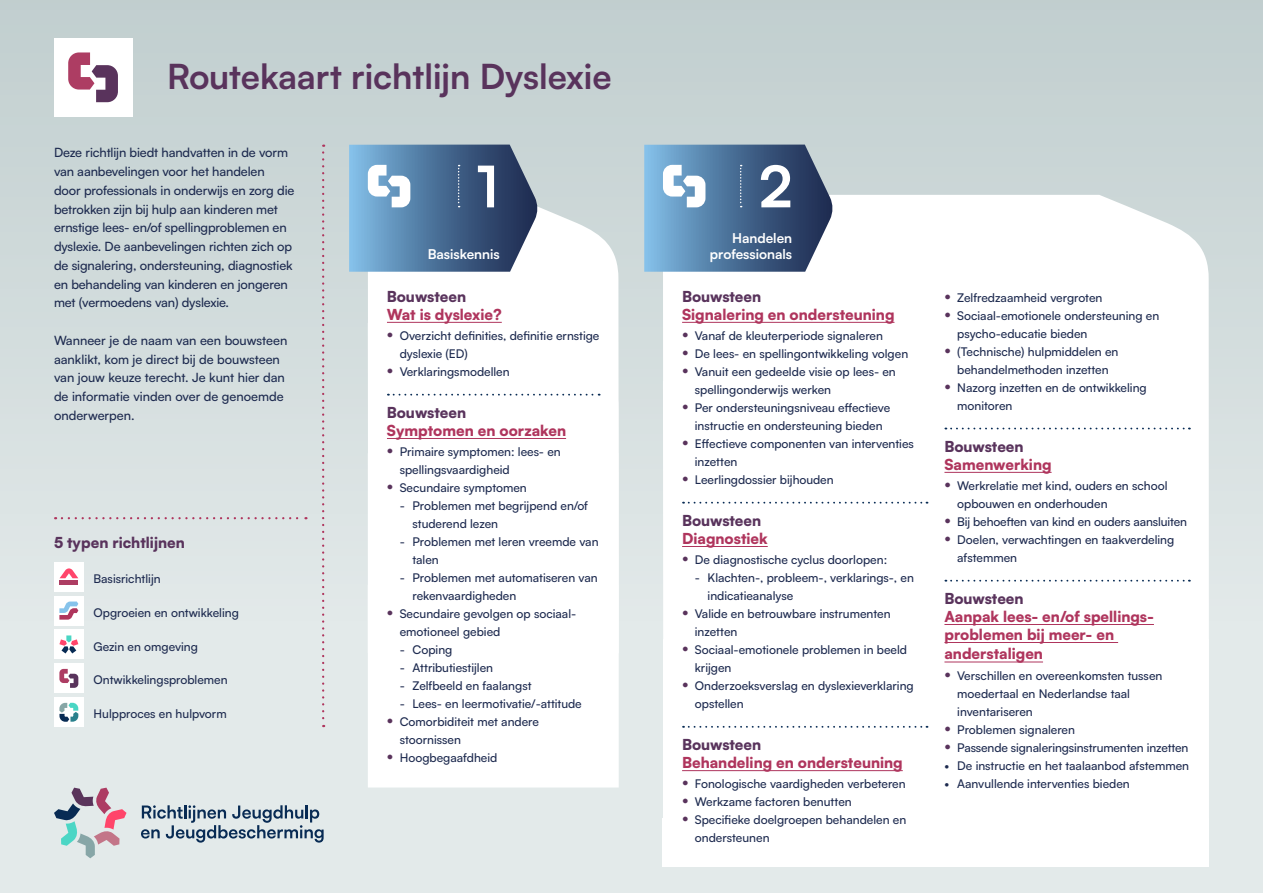
<style>
.page{position:relative;width:1263px;height:893px;background:#e3eaea}
.page>*{position:absolute;margin:0;border:0;box-sizing:border-box;transform-origin:0 0}
.t1{font:700 57.15px "Satoshi";color:#fff}
.t2{font:700 34.5px "Satoshi";color:#59335c}
.kopjes{font:900 15px/18px "Satoshi";color:#af355d}
.bijschrift{font:900 15px "Satoshi";color:#59335c}
.t3{font:700 13.5px "Satoshi";color:#fff}
.t4{font:500 12.75px/18.8px "Satoshi";letter-spacing:-.01em;color:#1d2a4f}
.bijschrift-2{font:500 12px/18px "Satoshi";color:#1d2a4f}
.s1{color:#59335c}
.s2{font-weight:700;font-size:15px;color:#59335c}
</style>
<div class="page">
<div style="left:0;top:0;width:1263px;height:623px;background:linear-gradient(to bottom,#c1cecf,#e3e9e9)"></div>
<svg style="left:368px;top:195px;width:251px;height:128px;background:#f7f9f9"></svg>
<div style="left:368px;top:323px;width:251px;height:464px;background:#fff"></div>
<div style="left:663px;top:272px;width:131px;height:546px;background:#fff"></div>
<div style="left:794px;top:195px;width:415px;height:623px;background:#fff"></div>
<svg style="left:141px;top:805px;width:183px;height:38px"></svg>
<svg style="left:54px;top:788px;width:73px;height:70px"></svg>
<hr style="left:387px;top:322px;width:115px;height:1px;background:#af355d">
<svg style="left:388px;top:394px;width:212px;height:2px"></svg>
<hr style="left:387px;top:438px;width:179px;height:1px;background:#af355d">
<svg style="left:322px;top:145px;width:2px;height:582px"></svg>
<div style="left:54px;top:38px;width:78px;height:78px;background:#fff"></div>
<svg style="left:68px;top:52px;width:50px;height:50px"></svg>
<svg style="left:349px;top:145px;width:189px;height:127px;background:#5d7ea2"></svg>
<svg style="left:644px;top:145px;width:189px;height:127px;background:#5d7fa2"></svg>
<svg style="left:62px;top:517px;width:244px;height:2px"></svg>
<div style="left:54px;top:562px;width:30px;height:30px;background:#fff"></div>
<div style="left:54px;top:596px;width:30px;height:29px;background:#fff"></div>
<svg style="left:59px;top:601px;width:19px;height:19px"></svg>
<svg style="left:60px;top:568px;width:18px;height:10px"></svg>
<div style="left:59px;top:580px;width:19px;height:5px;background:#ad3d63"></div>
<div style="left:54px;top:663px;width:30px;height:30px;background:#fff"></div>
<svg style="left:59px;top:669px;width:19px;height:19px"></svg>
<div style="left:54px;top:630px;width:30px;height:29px;background:#fff"></div>
<svg style="left:59px;top:635px;width:19px;height:18px"></svg>
<div style="left:54px;top:697px;width:30px;height:30px;background:#fff"></div>
<svg style="left:59px;top:703px;width:19px;height:19px"></svg>
<div style="left:663px;top:818px;width:546px;height:49px;background:#fff"></div>
<hr style="left:682px;top:322px;width:212px;height:1px;background:#af355d">
<svg style="left:683px;top:502px;width:244px;height:2px"></svg>
<hr style="left:682px;top:546px;width:86px;height:1px;background:#af355d">
<svg style="left:683px;top:726px;width:244px;height:2px"></svg>
<hr style="left:682px;top:770px;width:221px;height:1px;background:#af355d">
<svg style="left:945px;top:428px;width:245px;height:1px"></svg>
<hr style="left:944px;top:472px;width:107px;height:1px;background:#af355d">
<svg style="left:945px;top:580px;width:245px;height:2px"></svg>
<hr style="left:944px;top:624px;width:210px;height:1px;background:#af355d">
<hr style="left:944px;top:642px;width:174px;height:1px;background:#af355d">
<hr style="left:944px;top:662px;width:99px;height:1px;background:#af355d">
<p class="t2" style="left:167px;top:52px;width:446px">Routekaart richtlijn Dyslexie</p>
<p class="t4" style="left:54px;top:143px;width:242px">Deze richtlijn biedt handvatten in de vorm van aanbevelingen voor het handelen door professionals in onderwijs en zorg die betrokken zijn bij hulp aan kinderen met ernstige lees- en/of spellingproblemen en dyslexie. De aanbevelingen richten zich op de signalering, ondersteuning, diagnostiek en behandeling van kinderen en jongeren met (vermoedens van) dyslexie.</p>
<p class="t4" style="left:54px;top:330px;width:235px">Wanneer je de naam van een bouwsteen aanklikt, kom je direct bij de bouwsteen van jouw keuze terecht. Je kunt hier dan de informatie vinden over de genoemde onderwerpen.</p>
<p class="bijschrift" style="left:54px;top:531px;width:132px">5 typen richtlijnen</p>
<p class="bijschrift-2" style="left:94px;top:569px;width:69px">Basisrichtlijn</p>
<p class="bijschrift-2" style="left:94px;top:603px;width:147px">Opgroeien en ontwikkeling</p>
<p class="bijschrift-2" style="left:94px;top:637px;width:106px">Gezin en omgeving</p>
<p class="bijschrift-2" style="left:94px;top:670px;width:136px">Ontwikkelingsproblemen</p>
<p class="bijschrift-2" style="left:94px;top:704px;width:135px">Hulpproces en hulpvorm</p>
<p class="t1" style="left:476px;top:145px;width:24px">1</p>
<p class="t1" style="left:759px;top:145px;width:35px">2</p>
<p class="t3" style="left:732px;top:228px;width:62px">Handelen</p>
<p class="t3" style="left:428px;top:244px;width:74px">Basiskennis</p>
<p class="t3" style="left:710px;top:244px;width:84px">professionals</p>
<p class="kopjes" style="left:387px;top:286px;width:116px"><span class="s1">Bouwsteen<br></span>Wat is dyslexie?</p>
<p class="bijschrift-2" style="left:400px;top:326px;width:201px;text-indent:-13px"><span class="s2">•</span> Overzicht definities, definitie ernstige dyslexie (ED)</p>
<p class="bijschrift-2" style="left:387px;top:362px;width:124px"><span class="s2">•</span> Verklaringsmodellen</p>
<p class="kopjes" style="left:387px;top:402px;width:181px"><span class="s1">Bouwsteen<br></span>Symptomen en oorzaken</p>
<p class="bijschrift-2" style="left:400px;top:442px;width:163px;text-indent:-13px"><span class="s2">•</span> Primaire symptomen: lees- en spellingsvaardigheid</p>
<p class="bijschrift-2" style="left:387px;top:478px;width:141px"><span class="s2">•</span> Secundaire symptomen</p>
<p class="bijschrift-2" style="left:412px;top:496px;width:177px;text-indent:-13px">- Problemen met begrijpend en/of studerend lezen</p>
<p class="bijschrift-2" style="left:412px;top:532px;width:188px;text-indent:-13px">- Problemen met leren vreemde van talen</p>
<p class="bijschrift-2" style="left:412px;top:568px;width:187px;text-indent:-13px">- Problemen met automatiseren van rekenvaardigheden</p>
<p class="bijschrift-2" style="left:400px;top:604px;width:178px;text-indent:-13px"><span class="s2">•</span> Secundaire gevolgen op sociaal&shy;emotioneel gebied</p>
<p class="bijschrift-2" style="left:400px;top:640px;width:54px">- Coping</p>
<p class="bijschrift-2" style="left:400px;top:658px;width:95px">- Attributiestijlen</p>
<p class="bijschrift-2" style="left:400px;top:676px;width:133px">- Zelfbeeld en faalangst</p>
<p class="bijschrift-2" style="left:400px;top:694px;width:184px">- Lees- en leermotivatie/-attitude</p>
<p class="bijschrift-2" style="left:400px;top:712px;width:141px;text-indent:-13px"><span class="s2">•</span> Comorbiditeit met andere stoornissen</p>
<p class="bijschrift-2" style="left:387px;top:748px;width:112px"><span class="s2">•</span> Hoogbegaafdheid</p>
<p class="kopjes" style="left:682px;top:286px;width:214px"><span class="s1">Bouwsteen<br></span>Signalering en ondersteuning</p>
<p class="bijschrift-2" style="left:682px;top:326px;width:202px"><span class="s2">•</span> Vanaf de kleuterperiode signaleren</p>
<p class="bijschrift-2" style="left:682px;top:344px;width:228px"><span class="s2">•</span> De lees- en spellingontwikkeling volgen</p>
<p class="bijschrift-2" style="left:695px;top:362px;width:202px;text-indent:-13px"><span class="s2">•</span> Vanuit een gedeelde visie op lees- en spellingonderwijs werken</p>
<p class="bijschrift-2" style="left:682px;top:398px;width:210px;text-align:center"><span class="s2">•</span> Per ondersteuningsniveau effectieve instructie en ondersteuning bieden</p>
<p class="bijschrift-2" style="left:695px;top:434px;width:221px;text-indent:-13px"><span class="s2">•</span> Effectieve componenten van interventies inzetten</p>
<p class="bijschrift-2" style="left:682px;top:470px;width:153px"><span class="s2">•</span> Leerlingdossier bijhouden</p>
<p class="kopjes" style="left:682px;top:510px;width:87px"><span class="s1">Bouwsteen<br></span>Diagnostiek</p>
<p class="bijschrift-2" style="left:682px;top:550px;width:207px"><span class="s2">•</span> De diagnostische cyclus doorlopen:</p>
<p class="bijschrift-2" style="left:708px;top:568px;width:208px;text-indent:-13px">- Klachten-, probleem-, verklarings-, en indicatieanalyse</p>
<p class="bijschrift-2" style="left:695px;top:604px;width:197px;text-indent:-13px"><span class="s2">•</span> Valide en betrouwbare instrumenten inzetten</p>
<p class="bijschrift-2" style="left:695px;top:640px;width:214px;text-indent:-13px"><span class="s2">•</span> Sociaal-emotionele problemen in beeld krijgen</p>
<p class="bijschrift-2" style="left:695px;top:676px;width:220px;text-indent:-13px"><span class="s2">•</span> Onderzoeksverslag en dyslexieverklaring opstellen</p>
<p class="kopjes" style="left:682px;top:734px;width:222px"><span class="s1">Bouwsteen<br></span>Behandeling en ondersteuning</p>
<p class="bijschrift-2" style="left:682px;top:774px;width:225px"><span class="s2">•</span> Fonologische vaardigheden verbeteren</p>
<p class="bijschrift-2" style="left:682px;top:792px;width:171px"><span class="s2">•</span> Werkzame factoren benutten</p>
<p class="bijschrift-2" style="left:695px;top:810px;width:213px;text-indent:-13px"><span class="s2">•</span> Specifieke doelgroepen behandelen en ondersteunen</p>
<p class="bijschrift-2" style="left:944px;top:288px;width:159px"><span class="s2">•</span> Zelfredzaamheid vergroten</p>
<p class="bijschrift-2" style="left:957px;top:306px;width:204px;text-indent:-13px"><span class="s2">•</span> Sociaal-emotionele ondersteuning en psycho-educatie bieden</p>
<p class="bijschrift-2" style="left:944px;top:342px;width:176px;text-align:center"><span class="s2">•</span> (Technische) hulpmiddelen en behandelmethoden inzetten</p>
<p class="bijschrift-2" style="left:957px;top:378px;width:191px;text-indent:-13px"><span class="s2">•</span> Nazorg inzetten en de ontwikkeling monitoren</p>
<p class="kopjes" style="left:944px;top:436px;width:109px"><span class="s1">Bouwsteen<br></span>Samenwerking</p>
<p class="bijschrift-2" style="left:957px;top:476px;width:212px;text-indent:-13px"><span class="s2">•</span> Werkrelatie met kind, ouders en school opbouwen en onderhouden</p>
<p class="bijschrift-2" style="left:944px;top:512px;width:244px"><span class="s2">•</span> Bij behoeften van kind en ouders aansluiten</p>
<p class="bijschrift-2" style="left:957px;top:530px;width:219px;text-indent:-13px"><span class="s2">•</span> Doelen, verwachtingen en taakverdeling afstemmen</p>
<p class="kopjes" style="left:944px;top:588px;width:209px"><span class="s1">Bouwsteen<br></span>Aanpak lees- en/of spellings&shy;problemen bij meer- en</p>
<p class="kopjes" style="left:944px;top:644px;width:100px">anderstaligen</p>
<p class="bijschrift-2" style="left:957px;top:666px;width:207px;text-indent:-13px"><span class="s2">•</span> Verschillen en overeenkomsten tussen moedertaal en Nederlandse taal inventariseren</p>
<p class="bijschrift-2" style="left:944px;top:720px;width:132px"><span class="s2">•</span> Problemen signaleren</p>
<p class="bijschrift-2" style="left:944px;top:738px;width:245px"><span class="s2">•</span> Passende signaleringsinstrumenten inzetten</p>
<p class="bijschrift-2" style="left:944px;top:756px;width:246px">• De instructie en het taalaanbod afstemmen</p>
<p class="bijschrift-2" style="left:944px;top:774px;width:187px">• Aanvullende interventies bieden</p>
</div>
